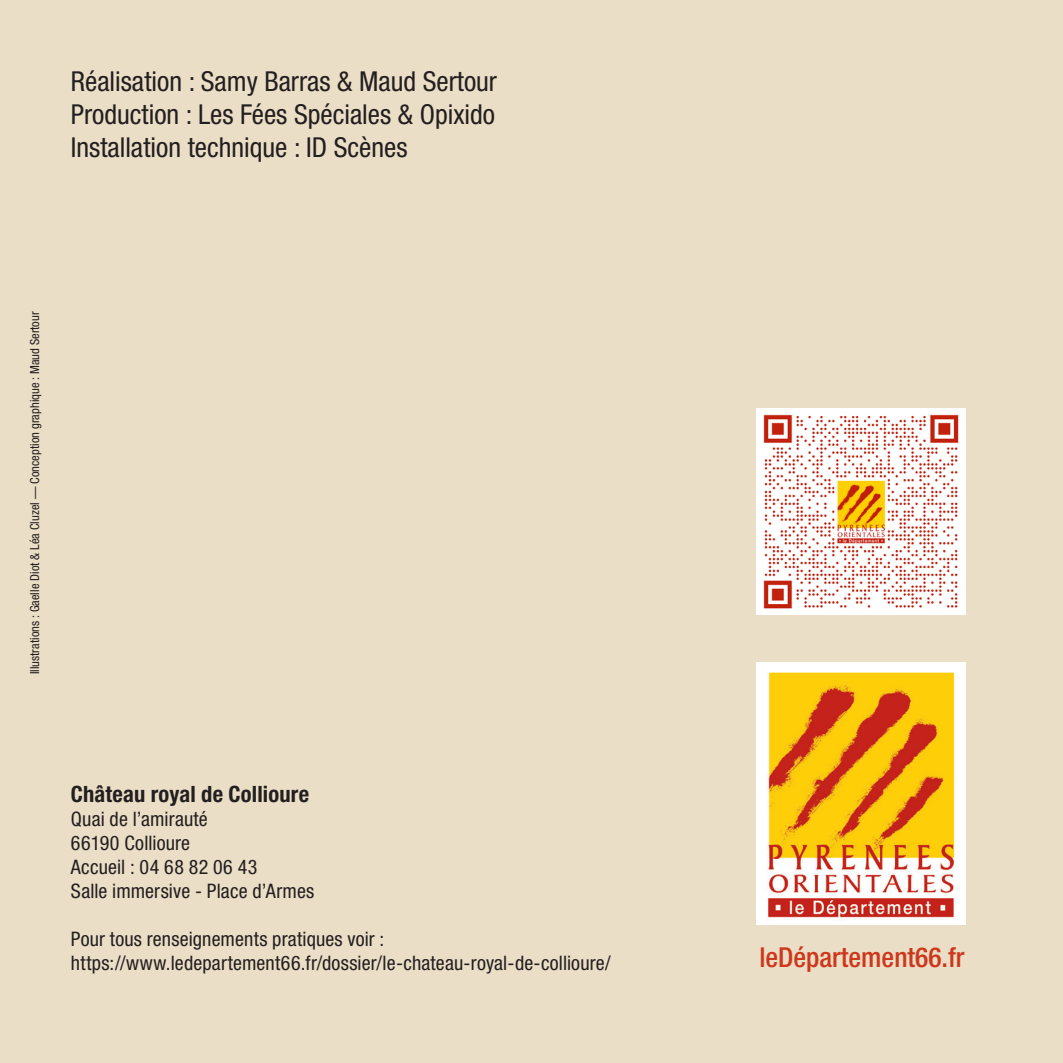
<style>
.page{position:relative;width:1063px;height:1063px;background:#ebdec6}
.page>*{position:absolute;margin:0;border:0;box-sizing:border-box;transform-origin:0 0}
.t1{font:condensed 27.5px "Helvetica Neue LT Std";color:#231f20}
.t2{font:500 condensed 27.5px "Helvetica Neue LT Std";color:#cd381c}
.t3{font:700 condensed 22.5px "Helvetica Neue LT Std";letter-spacing:.01em;color:#231f20}
.t4{font:condensed 20px "Helvetica Neue LT Std";letter-spacing:.01em;color:#231f20}
.t5{font:condensed 12.5px "Helvetica Neue LT Std";color:#231f20}
</style>
<div class="page">
<img style="left:756px;top:663px;width:210px;height:262px">
<img style="left:757px;top:409px;width:208px;height:205px">
<p class="t1" style="left:71px;top:65px;width:428px">Réalisation : Samy Barras &amp; Maud Sertour</p>
<p class="t1" style="left:71px;top:98px;width:426px">Production : Les Fées Spéciales &amp; Opixido</p>
<p class="t1" style="left:71px;top:131px;width:338px">Installation technique : ID Scènes</p>
<p class="t5" style="left:27px;top:674px;width:364px;rotate:-90deg">Illustrations : Gaelle Diot &amp; Léa Cluzel — Conception graphique : Maud Sertour</p>
<p class="t3" style="left:71px;top:780px;width:240px">Château royal de Collioure</p>
<p class="t4" style="left:71px;top:807px;width:138px">Quai de l’amirauté</p>
<p class="t4" style="left:71px;top:831px;width:121px">66190 Collioure</p>
<p class="t4" style="left:71px;top:855px;width:188px">Accueil : 04 68 82 06 43</p>
<p class="t4" style="left:71px;top:879px;width:245px">Salle immersive - Place d’Armes</p>
<p class="t4" style="left:71px;top:927px;width:315px">Pour tous renseignements pratiques voir :</p>
<p class="t4" style="left:71px;top:951px;width:541px">https://www.ledepartement66.fr/dossier/le-chateau-royal-de-collioure/</p>
<p class="t2" style="left:759px;top:941px;width:207px">leDépartement66.fr</p>
</div>
